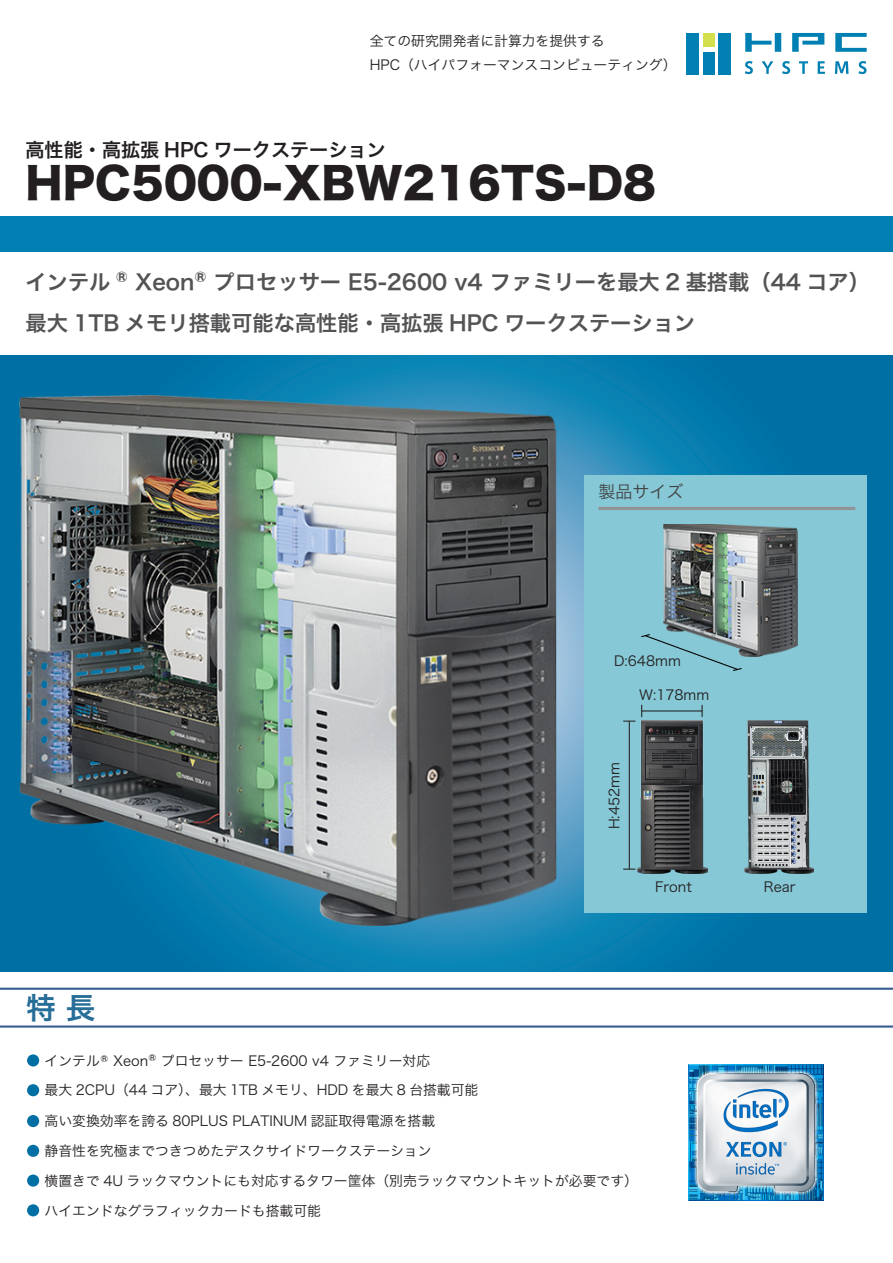
<style>
.page{position:relative;width:893px;height:1263px;background:#fff}
.page>*{position:absolute;margin:0;border:0;box-sizing:border-box;transform-origin:0 0}
.t1{font:42.45px "Hira Kaku Std W8";color:#231f20}
.t2{font:29.7px "Hira Kaku Pro W6";color:#266d98}
.t3{font:21.3px "Hira Kaku Pro W6";color:#535355}
.t4{font:19.2px "Hira Kaku Pro W6";color:#231f20}
.t5{font:16.95px "Hira Kaku Pro W3";color:#434445}
.t6{font:13.8px "Hira Kaku Pro W3";color:#231f20}
.s1{color:#fff}
</style>
<div class="page">
<div style="left:687px;top:33px;width:12px;height:41px;background:#007fb2"></div>
<div style="left:703px;top:33px;width:11px;height:14px;background:#d4df4c"></div>
<div style="left:703px;top:52px;width:11px;height:22px;background:#007fb2"></div>
<div style="left:718px;top:33px;width:13px;height:41px;background:#007fb2"></div>
<svg style="left:835px;top:33px;width:32px;height:19px"></svg>
<svg style="left:792px;top:33px;width:32px;height:19px"></svg>
<svg style="left:745px;top:33px;width:36px;height:19px"></svg>
<svg style="left:745px;top:61px;width:8px;height:13px"></svg>
<svg style="left:762px;top:61px;width:11px;height:13px"></svg>
<svg style="left:782px;top:61px;width:8px;height:13px"></svg>
<svg style="left:799px;top:61px;width:9px;height:13px"></svg>
<svg style="left:818px;top:61px;width:7px;height:13px"></svg>
<svg style="left:835px;top:61px;width:13px;height:13px"></svg>
<svg style="left:858px;top:61px;width:8px;height:13px"></svg>
<div style="left:0;top:216px;width:893px;height:36px;background:#007fb2"></div>
<svg style="left:0;top:355px;width:893px;height:616px;background:#0f7cae"></svg>
<hr style="left:0;top:988px;width:893px;height:2px;background:#375e90">
<hr style="left:0;top:1025px;width:893px;height:2px;background:#375e90">
<div style="left:584px;top:475px;width:283px;height:438px;background:#86c8d6"></div>
<hr style="left:598px;top:507px;width:257px;height:3px;background:#909295">
<img style="left:20px;top:395px;width:536px;height:531px">
<img style="left:638px;top:721px;width:69px;height:152px">
<img style="left:744px;top:721px;width:70px;height:152px">
<img style="left:663px;top:524px;width:135px;height:133px">
<svg style="left:641px;top:633px;width:102px;height:38px"></svg>
<svg style="left:623px;top:869px;width:12px;height:1px"></svg>
<hr style="left:629px;top:721px;width:1px;height:148px;background:#231f20">
<svg style="left:702px;top:705px;width:1px;height:12px"></svg>
<svg style="left:641px;top:705px;width:1px;height:12px"></svg>
<hr style="left:642px;top:710px;width:60px;height:1px;background:#231f20">
<img style="left:688px;top:1064px;width:136px;height:136px">
<p class="t6" style="left:370px;top:28px;width:236px">全ての研究開発者に計算力を提供する</p>
<p class="t6" style="left:370px;top:53px;width:308px">HPC（ハイパフォーマンスコンピューティング(</p>
<p class="t4" style="left:26px;top:132px;width:362px">高性能・高拡張 HPC ワークステーション</p>
<p class="t1" style="left:26px;top:160px;width:632px">HPC5000-XBW216TS D- 8</p>
<p class="t3" style="left:116px;top:257px;width:14px">®</p>
<p class="t3" style="left:194px;top:257px;width:14px">®</p>
<p class="t3" style="left:214px;top:263px;width:658px">プロセッサー E5-2600 v4 ファミリーを最大 2 基搭載（44 コア(</p>
<p class="t3" style="left:26px;top:263px;width:87px">インテル</p>
<p class="t3" style="left:26px;top:303px;width:671px">最大 1TB メモリ搭載可能な高性能・高拡張 HPC ワークステーション</p>
<p class="t3" style="left:135px;top:263px;width:61px">Xeon</p>
<p class="t5" style="left:598px;top:477px;width:87px">製品サイズ</p>
<p class="t6" style="left:614px;top:649px;width:68px">D:648mm</p>
<p class="t6" style="left:639px;top:683px;width:72px">W:178mm</p>
<p class="t6" style="left:602px;top:829px;width:69px;rotate:-90deg">H:452mm</p>
<p class="t6" style="left:655px;top:875px;width:38px">Front</p>
<p class="t2" style="left:26px;top:981px;width:71px">特長</p>
<p class="t6" style="left:148px;top:1045px;width:9px">®</p>
<p class="t6" style="left:161px;top:1048px;width:271px">プロセッサー E5-2600 4v ファミリー対応</p>
<p class="t6" style="left:26px;top:1048px;width:75px"><span class="s1">●</span> インテル</p>
<p class="t6" style="left:26px;top:1078px;width:454px"><span class="s1">●</span> 最大 2CPU（44 コア）、最大 1TB メモリ、HDD を最大 8 台搭載可能</p>
<p class="t6" style="left:26px;top:1109px;width:410px"><span class="s1">●</span> 高い変換効率を誇る 80PLUS PLATINUM 認証取得電源を搭載</p>
<p class="t6" style="left:26px;top:1138px;width:407px"><span class="s1">●</span> 静音性を究極までつきつめたデスクサイドワークステーション</p>
<p class="t6" style="left:26px;top:1168px;width:613px"><span class="s1">●</span> 横置きで 4U ラックマウントにも対応するタワー筐体（別売ラックマウントキットが必要です(</p>
<p class="t6" style="left:26px;top:1198px;width:296px"><span class="s1">●</span> ハイエンドなグラフィックカードも搭載可能</p>
<p class="t6" style="left:101px;top:1046px;width:9px">®</p>
<p class="t6" style="left:113px;top:1048px;width:37px">Xeon</p>
<p class="t6" style="left:764px;top:875px;width:34px">Rear</p>
</div>
